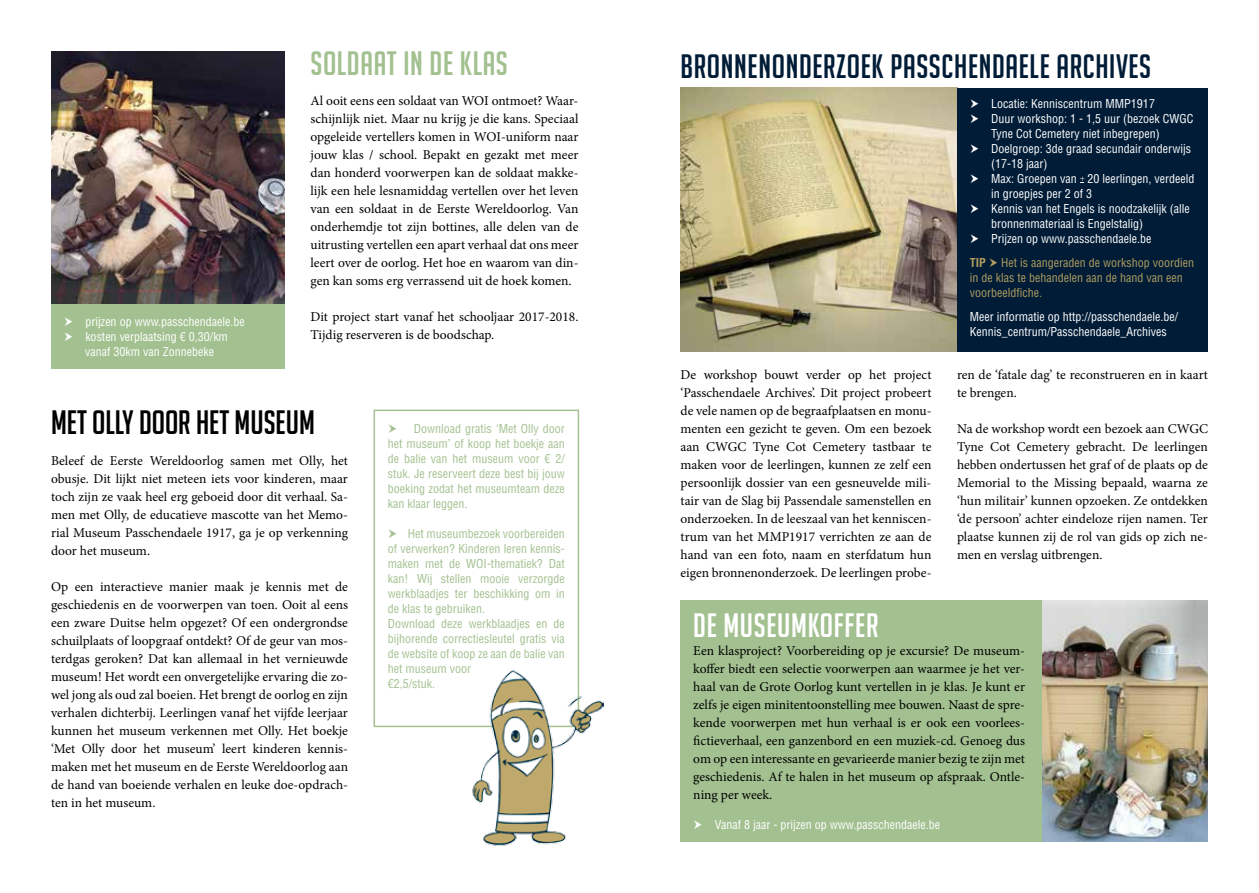
<style>
.page{position:relative;width:1259px;height:893px;background:#fff}
.page>*{position:absolute;margin:0;border:0;box-sizing:border-box;transform-origin:0 0}
.t1{font:33px "Big Noodle Titling";letter-spacing:.02em;color:#001c37}
.t2{font:33px "Big Noodle Titling";color:#000}
.t3{font:33px "Big Noodle Titling";letter-spacing:.02em;color:#a3c190}
.t4{font:33px "Big Noodle Titling";letter-spacing:.02em;color:#fff}
.t5{font:13.5px/18px "Minion Pro";color:#000;text-align:justify}
.t6{font:condensed 12px/15px "Helvetica LT Std";color:#fff}
.t7{font:condensed 12px/15px "Helvetica LT Std";color:#a3c190;text-align:justify}
.t8{font:condensed 12px/15px "Helvetica LT Std";color:#b19e60}
.t9{font:700 condensed 12px "Helvetica LT Std";color:#b19e60}
</style>
<div class="page">
<img style="left:51px;top:51px;width:234px;height:253px">
<div style="left:51px;top:304px;width:234px;height:65px;background:#a3c190"></div>
<img style="left:680px;top:88px;width:277px;height:264px">
<div style="left:957px;top:88px;width:251px;height:264px;background:#001c37"></div>
<div style="left:373px;top:410px;width:206px;height:317px;border:2px solid #a3c190"></div>
<div style="left:680px;top:601px;width:362px;height:241px;background:#a3c190"></div>
<img style="left:1042px;top:601px;width:166px;height:241px">
<img style="left:470px;top:661px;width:134px;height:185px">
<p class="t6" style="left:85px;top:314px;width:161px">prijzen op www.passchendaele.be kosten verplaatsing € 0,30/km vanaf 30km van Zonnebeke</p>
<h1 class="t3" style="left:310px;top:45px;width:199px">SOLDAAT IN DE KLAS</h1>
<p class="t5" style="left:310px;top:92px;width:269px">Al ooit eens een soldaat van WOI ontmoet? Waar&shy;schijnlijk niet. Maar nu krijg je die kans. Speciaal opgeleide vertellers komen in WOI-uniform naar jouw klas / school. Bepakt en gezakt met meer dan honderd voorwerpen kan de soldaat makke&shy;lijk een hele lesnamiddag vertellen over het leven van een soldaat in de Eerste Wereldoorlog. Van onderhemdje tot zijn bottines, alle delen van de uitrusting vertellen een apart verhaal dat ons meer leert over de oorlog. Het hoe en waarom van din&shy;gen kan soms erg verrassend uit de hoek komen.</p>
<p class="t5" style="left:310px;top:308px;width:269px">Dit project start vanaf het schooljaar 2017-2018.<br>Tijdig reserveren is de boodschap.</p>
<h1 class="t2" style="left:51px;top:405px;width:265px">MET OLLY DOOR HET MUSEUM</h1>
<p class="t5" style="left:51px;top:452px;width:298px">Beleef de Eerste Wereldoorlog samen met Olly, het obusje. Dit lijkt niet meteen iets voor kinderen, maar toch zijn ze vaak heel erg geboeid door dit verhaal. Sa&shy;men met Olly, de educatieve mascotte van het Memo&shy;rial Museum Passchendaele 1917, ga je op verkenning door het museum.</p>
<p class="t5" style="left:51px;top:578px;width:298px">Op een interactieve manier maak je kennis met de geschiedenis en de voorwerpen van toen. Ooit al eens een zware Duitse helm opgezet? Of een ondergrondse schuilplaats of loopgraaf ontdekt? Of de geur van mos&shy;terdgas geroken? Dat kan allemaal in het vernieuwde museum! Het wordt een onvergetelijke ervaring die zo&shy;wel jong als oud zal boeien. Het brengt de oorlog en zijn verhalen dichterbij. Leerlingen vanaf het vijfde leerjaar kunnen het museum verkennen met Olly. Het boekje ‘Met Olly door het museum’ leert kinderen kennis&shy;maken met het museum en de Eerste Wereldoorlog aan de hand van boeiende verhalen en leuke doe-opdrach&shy;ten in het museum.</p>
<p class="t7" style="left:388px;top:421px;width:179px;text-indent:26px">Download gratis ‘Met Olly door het museum’ of koop het boekje aan de balie van het museum voor € 2/ stuk. Je reserveert deze best bij jouw boeking zodat het museumteam deze kan klaar leggen.</p>
<p class="t7" style="left:388px;top:526px;width:179px;text-align:left;text-indent:20px">Het museumbezoek voorbereiden of verwerken? Kinderen leren kennis&shy;maken met de WOI-thematiek? Dat kan! Wij stellen mooie verzorgde werkblaadjes ter beschikking om in de klas te gebruiken.<br>Download deze werkblaadjes en de bijhorende correctiesleutel gratis via de website of koop ze aan de balie van het museum voor<br>€2,5/stuk.</p>
<h1 class="t1" style="left:680px;top:48px;width:472px">BRONNENONDERZOEK PASSCHENDAELE ARCHIVES</h1>
<p class="t6" style="left:991px;top:96px;width:205px">Locatie: Kenniscentrum MMP1917<br>Duur workshop: 1 - 1,5 uur (bezoek CWGC Tyne Cot Cemetery niet inbegrepen)<br>Doelgroep: 3de graad secundair onderwijs (17-18 jaar)<br>Max: Groepen van 20 leerlingen, verdeeld in groepjes per 2 of 3<br>Kennis van het Engels is noodzakelijk (alle bronnenmateriaal is Engelstalig)<br>Prijzen op www.passchendaele.be</p>
<p class="t8" style="left:969px;top:255px;width:226px;text-indent:32px">Het is aangeraden de workshop voordien in de klas te behandelen aan de hand van een voorbeeldfiche.</p>
<p class="t6" style="left:969px;top:309px;width:210px">Meer informatie op http://passchendaele.be/<br>Kennis_centrum/Passchendaele_Archives</p>
<p class="t9" style="left:969px;top:255px;width:18px">TIP</p>
<p class="t5" style="left:680px;top:365px;width:252px">De workshop bouwt verder op het project ‘Passchendaele Archives’. Dit project probeert de vele namen op de begraafplaatsen en monu&shy;menten een gezicht te geven. Om een bezoek aan CWGC Tyne Cot Cemetery tastbaar te maken voor de leerlingen, kunnen ze zelf een persoonlijk dossier van een gesneuvelde mili&shy;tair van de Slag bij Passendale samenstellen en onderzoeken. In de leeszaal van het kenniscen&shy;trum van het MMP1917 verrichten ze aan de hand van een foto, naam en sterfdatum hun eigen bronnenonderzoek. De leerlingen probe-</p>
<p class="t5" style="left:957px;top:365px;width:252px">ren de ‘fatale dag’ te reconstrueren en in kaart te brengen.</p>
<p class="t5" style="left:957px;top:419px;width:252px">Na de workshop wordt een bezoek aan CWGC Tyne Cot Cemetery gebracht. De leerlingen hebben ondertussen het graf of de plaats op de Memorial to the Missing bepaald, waarna ze ‘hun militair’ kunnen opzoeken. Ze ontdekken ‘de persoon’ achter eindeloze rijen namen. Ter plaatse kunnen zij de rol van gids op zich ne&shy;men en verslag uitbrengen.</p>
<h1 class="t4" style="left:693px;top:608px;width:187px">DE MUSEUMKOFFER</h1>
<p class="t5" style="left:693px;top:642px;width:333px">Een klasproject? Voorbereiding op je excursie? De museum&shy;koffer biedt een selectie voorwerpen aan waarmee je het ver&shy;haal van de Grote Oorlog kunt vertellen in je klas. Je kunt er zelfs je eigen minitentoonstelling mee bouwen. Naast de spre&shy;kende voorwerpen met hun verhaal is er ook een voorlees&shy;fictieverhaal, een ganzenbord en een muziek-cd. Genoeg dus om op een interessante en gevarieerde manier bezig te zijn met geschiedenis. Af te halen in het museum op afspraak. Ontle&shy;ning per week.</p>
<p class="t6" style="left:715px;top:817px;width:227px">Vanaf 8 jaar - prijzen op www.passchendaele.be</p>
</div>
